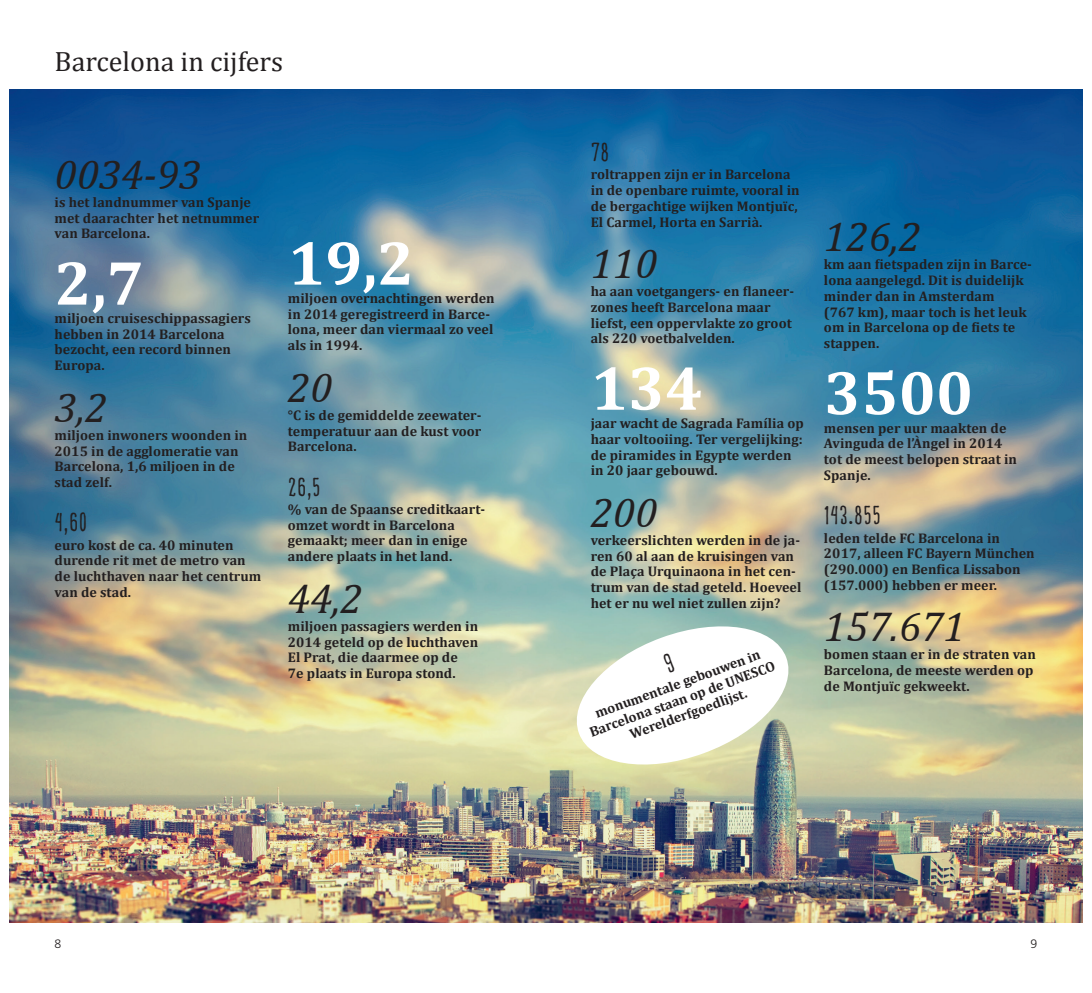
<style>
.page{position:relative;width:1092px;height:993px;background:#fff}
.page>*{position:absolute;margin:0;border:0;box-sizing:border-box;transform-origin:0 0}
.t1{font:700 63px "Cambria";color:#fff}
.t2{font:italic 42px "Cambria";color:#231f20}
.t3{font:28px "Cambria";color:#231f20}
.t4{font:28px "Goodlife Sans Condensed";color:#231f20}
.t5{font:700 14px/15.8px "Cambria";letter-spacing:.005em;color:#231f20}
.t6{font:300 12.25px "DM Frutiger LT Pro 45";color:#231f20}
</style>
<div class="page">
<img style="left:10px;top:89px;width:1071px;height:832px">
<svg style="left:567px;top:616px;width:230px;height:157px"></svg>
<h3 class="t3" style="left:55px;top:45px;width:230px">Barcelona in cijfers</h3>
<h2 class="t2" style="left:55px;top:144px;width:148px">0034-93</h2>
<p class="t5" style="left:55px;top:194px;width:206px">is het landnummer van Spanje met daarachter het netnummer van Barcelona.</p>
<h1 class="t1" style="left:55px;top:238px;width:91px">2,7</h1>
<p class="t5" style="left:55px;top:309px;width:198px">miljoen cruiseschippassagiers hebben in 2014 Barcelona bezocht, een record binnen<br>Europa.</p>
<h2 class="t2" style="left:55px;top:377px;width:54px">3,2</h2>
<p class="t5" style="left:55px;top:426px;width:194px">miljoen inwoners woonden in<br>2015 in de agglomeratie van<br>Barcelona, 1,6 miljoen in de stad zelf.</p>
<h3 class="t4" style="left:55px;top:506px;width:35px">4,60</h3>
<p class="t5" style="left:55px;top:536px;width:208px">euro kost de ca. 40 minuten durende rit met de metro van de luchthaven naar het centrum van de stad.</p>
<h1 class="t1" style="left:288px;top:218px;width:128px">19,2</h1>
<p class="t5" style="left:288px;top:289px;width:208px">miljoen overnachtingen werden in 2014 geregistreerd in Barce&shy;lona, meer dan viermaal zo veel als in 1994.</p>
<h2 class="t2" style="left:288px;top:357px;width:46px">20</h2>
<p class="t5" style="left:288px;top:406px;width:195px;text-align:justify">°C is de gemiddelde zeewater&shy;temperatuur aan de kust voor Barcelona.</p>
<h3 class="t4" style="left:288px;top:471px;width:35px">26,5</h3>
<p class="t5" style="left:288px;top:500px;width:199px">% van de Spaanse creditkaart&shy;omzet wordt in Barcelona gemaakt; meer dan in enige andere plaats in het land.</p>
<h2 class="t2" style="left:288px;top:568px;width:76px">44,2</h2>
<p class="t5" style="left:288px;top:617px;width:192px">miljoen passagiers werden in<br>2014 geteld op de luchthaven<br>El Prat, die daarmee op de<br>7e plaats in Europa stond.</p>
<h3 class="t4" style="left:590px;top:136px;width:20px">78</h3>
<p class="t5" style="left:590px;top:166px;width:210px">roltrappen zijn er in Barcelona in de openbare ruimte, vooral in de bergachtige wijken Montjuïc,<br>El Carmel, Horta en Sarrià.</p>
<h2 class="t2" style="left:590px;top:234px;width:68px">110</h2>
<p class="t5" style="left:590px;top:283px;width:205px">ha aan voetgangers- en flaneer&shy;zones heeft Barcelona maar liefst, een oppervlakte zo groot als 220 voetbalvelden.</p>
<h1 class="t1" style="left:590px;top:343px;width:113px">134</h1>
<p class="t5" style="left:590px;top:414px;width:215px">jaar wacht de Sagrada Família op haar voltooiing. Ter vergelijking: de piramides in Egypte werden in 20 jaar gebouwd.</p>
<h2 class="t2" style="left:590px;top:482px;width:68px">200</h2>
<p class="t5" style="left:590px;top:531px;width:212px">verkeerslichten werden in de ja&shy;ren 60 al aan de kruisingen van de Plaça Urquinaona in het cen&shy;trum van de stad geteld. Hoeveel het er nu wel niet zullen zijn?</p>
<p class="t5" style="left:581px;top:709px;width:198px;text-align:center;rotate:-20deg">monumentale gebouwen in<br>Barcelona staan op de UNESCO<br>Werelderfgoedlijst.</p>
<h2 class="t2" style="left:823px;top:207px;width:99px">126,2</h2>
<p class="t5" style="left:823px;top:256px;width:209px">km aan fietspaden zijn in Barce&shy;lona aangelegd. Dit is duidelijk minder dan in Amsterdam<br>(767 km), maar toch is het leuk om in Barcelona op de fiets te stappen.</p>
<h1 class="t1" style="left:823px;top:348px;width:151px">3500</h1>
<p class="t5" style="left:823px;top:419px;width:195px">mensen per uur maakten de<br>Avinguda de l’Àngel in 2014 tot de meest belopen straat in<br>Spanje.</p>
<h3 class="t4" style="left:823px;top:499px;width:59px">143.855</h3>
<p class="t5" style="left:823px;top:529px;width:212px">leden telde FC Barcelona in<br>2017, alleen FC Bayern München (290.000) en Benfica Lissabon (157.000) hebben er meer.</p>
<h2 class="t2" style="left:823px;top:597px;width:143px">157.671</h2>
<p class="t5" style="left:823px;top:646px;width:213px">bomen staan er in de straten van<br>Barcelona, de meeste werden op de Montjuïc gekweekt.</p>
<p class="t6" style="left:55px;top:935px;width:8px">8</p>
<p class="t6" style="left:1030px;top:935px;width:8px">9</p>
</div>
